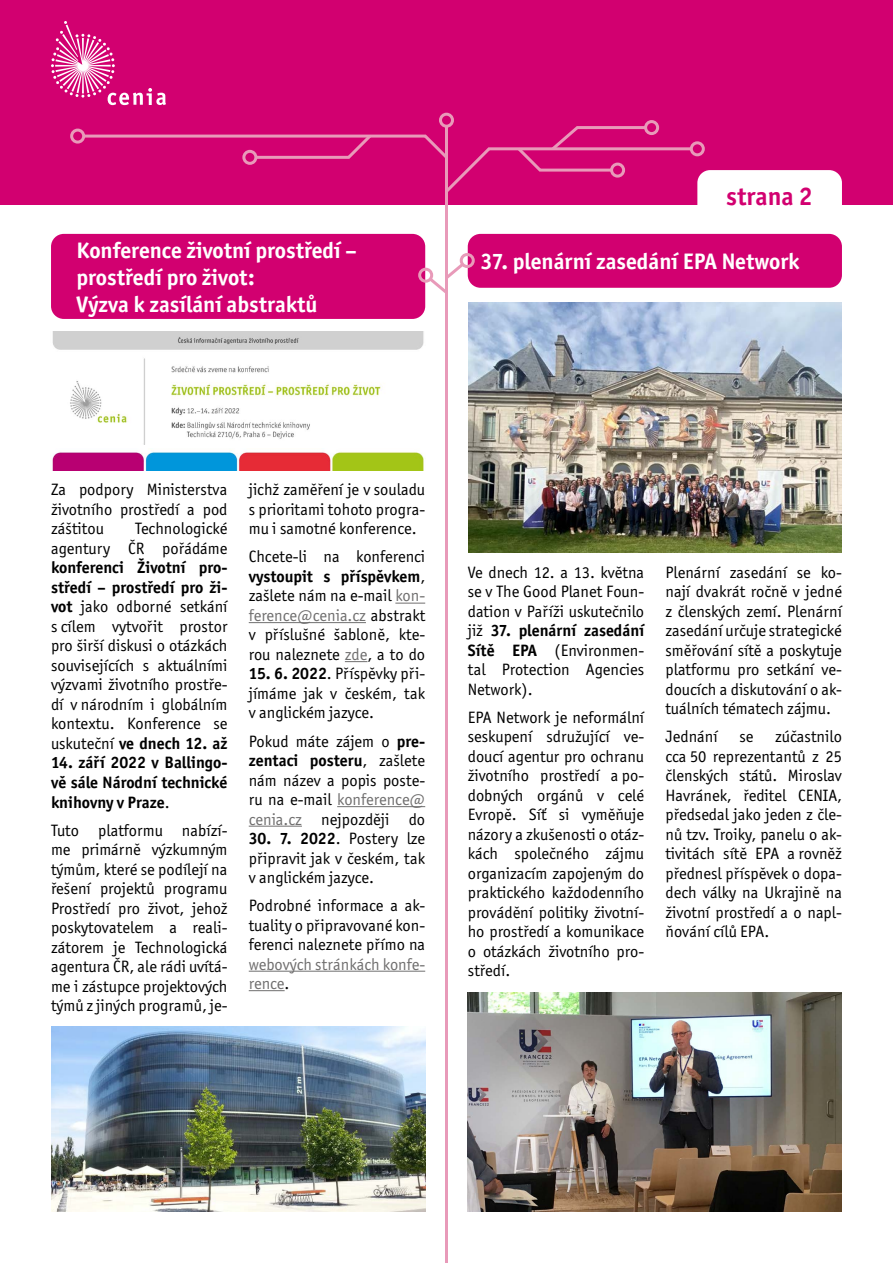
<style>
.page{position:relative;width:893px;height:1263px;background:#fff}
.page>*{position:absolute;margin:0;border:0;box-sizing:border-box;transform-origin:0 0}
.Text_10{font:700 25.5px "Officina Sans Itc TOT";color:#d20070}
.Nadpis_1{font:700 22.5px/27px "Officina Sans Itc TOT";color:#fff}
.Text_10-2{font:16.5px/19.5px "Officina Sans Itc TOT";color:#000;text-align:justify}
.Text_10-3{font:700 16.5px/19.5px "Officina Sans Itc TOT";color:#000;text-align:justify}
.s1{font-weight:700}
.s2{font-weight:400}
.s3{color:#706f6f}
</style>
<div class="page">
<hr style="left:395px;top:603px;width:30px;height:1px;background:#706f6f">
<hr style="left:249px;top:622px;width:117px;height:1px;background:#706f6f">
<svg style="left:345px;top:661px;width:22px;height:1px"></svg>
<hr style="left:337px;top:806px;width:88px;height:1px;background:#706f6f">
<hr style="left:249px;top:826px;width:53px;height:1px;background:#706f6f">
<hr style="left:249px;top:971px;width:176px;height:1px;background:#706f6f">
<hr style="left:249px;top:990px;width:36px;height:1px;background:#706f6f">
<div style="left:0;top:0;width:893px;height:204px;background:#d20070"></div>
<svg style="left:51px;top:21px;width:115px;height:84px"></svg>
<div style="left:644px;top:120px;width:15px;height:15px;border:3px solid #e89ab9;border-radius:50%"></div>
<hr style="left:445px;top:126px;width:3px;height:1137px;background:#e89ab9">
<div style="left:439px;top:113px;width:15px;height:15px;border:3px solid #e89ab9;border-radius:50%"></div>
<svg style="left:81px;top:125px;width:761px;height:80px"></svg>
<div style="left:70px;top:129px;width:15px;height:15px;border:3px solid #e89ab9;border-radius:50%"></div>
<div style="left:468px;top:234px;width:374px;height:54px;background:#d20070;border-radius:13px"></div>
<div style="left:460px;top:253px;width:15px;height:15px;border:3px solid #e89ab9;border-radius:50%"></div>
<div style="left:51px;top:234px;width:374px;height:85px;background:#d20070;border-radius:13px"></div>
<svg style="left:426px;top:260px;width:41px;height:33px"></svg>
<div style="left:418px;top:268px;width:15px;height:15px;border:3px solid #e89ab9;border-radius:50%"></div>
<img style="left:52px;top:332px;width:372px;height:18px">
<img style="left:70px;top:358px;width:313px;height:87px">
<img style="left:52px;top:452px;width:372px;height:18px">
<img style="left:468px;top:302px;width:374px;height:250px">
<img style="left:468px;top:992px;width:374px;height:220px">
<img style="left:51px;top:1026px;width:374px;height:186px">
<p class="Nadpis_1" style="left:77px;top:236px;width:282px">Konference životní prostředí – prostředí pro život:</p>
<p class="Nadpis_1" style="left:77px;top:290px;width:242px">Výzva k zasílání abstraktů</p>
<p class="Text_10" style="left:726px;top:180px;width:88px">strana 2</p>
<p class="Nadpis_1" style="left:480px;top:248px;width:321px">37. plenární zasedání EPA Network</p>
<p class="Text_10-2" style="left:51px;top:480px;width:178px">Za podpory Ministerstva životního prostředí a pod záštitou</p>
<p class="Text_10-2" style="left:51px;top:519px;width:178px;text-indent:84px">Technologické agentury ČR pořádáme <span class="s1">konferenci Životní pro&shy;středí – prostředí pro ži&shy;vot</span> jako odborné setkání s cílem vytvořit prostor pro širší diskusi o otázkách souvisejících s aktuálními výzvami životního prostře&shy;dí v národním i globálním kontextu. Konference se uskuteční <span class="s1">ve dnech 12. až</span></p>
<p class="Text_10-3" style="left:51px;top:753px;width:178px">14. září 2022 v Ballingo&shy;vě sále Národní technické knihovny v Praze<span class="s2">.</span></p>
<p class="Text_10-2" style="left:51px;top:820px;width:178px">Tuto platformu nabízí&shy;me primárně výzkumným týmům, které se podílejí na řešení projektů programu Prostředí pro život, jehož poskytovatelem a reali&shy;zátorem je Technologická agentura ČR, ale rádi uvítá&shy;me i zástupce projektových týmů z jiných programů, je-</p>
<p class="Text_10-2" style="left:249px;top:480px;width:178px">jichž zaměření je v souladu s prioritami tohoto progra&shy;mu i samotné konference.</p>
<p class="Text_10-2" style="left:249px;top:547px;width:178px">Chcete-li na konferenci <span class="s1">vystoupit s příspěvkem</span>, zašlete nám na e-mail <span class="s3">kon&shy;ference@cenia.cz</span> abstrakt v příslušné šabloně, kte&shy;rou naleznete <span class="s3">zde</span>, a to do</p>
<p class="Text_10-2" style="left:249px;top:664px;width:178px"><span class="s1">15. 6. 2022</span>. Příspěvky při&shy;jímáme jak v českém, tak v anglickém jazyce.</p>
<p class="Text_10-2" style="left:249px;top:731px;width:178px">Pokud máte zájem o <span class="s1">pre&shy;zentaci posteru</span>, zašlete nám název a popis poste&shy;ru na e-mail <span class="s3">konference@ cenia.cz</span> nejpozději do</p>
<p class="Text_10-2" style="left:249px;top:829px;width:178px"><span class="s1">30. 7. 2022</span>. Postery lze připravit jak v českém, tak v anglickém jazyce.</p>
<p class="Text_10-2" style="left:249px;top:896px;width:178px">Podrobné informace a ak&shy;tuality o připravované kon&shy;ferenci naleznete přímo na <span class="s3">webových stránkách konfe&shy;rence</span>.</p>
<p class="Text_10-2" style="left:468px;top:562px;width:178px">Ve dnech 12. a 13. května se v The Good Planet Foun&shy;dation v Paříži uskutečnilo již <span class="s1">37. plenární zasedání Sítě EPA</span> (Environmen&shy;tal Protection Agencies Network).</p>
<p class="Text_10-2" style="left:468px;top:707px;width:178px">EPA Network je neformální seskupení sdružující ve&shy;doucí agentur pro ochranu životního prostředí a po&shy;dobných orgánů v celé Evropě. Síť si vyměňuje názory a zkušenosti o otáz&shy;kách společného zájmu organizacím zapojeným do praktického každodenního provádění politiky životní&shy;ho prostředí a komunikace o otázkách životního pro&shy;středí.</p>
<p class="Text_10-2" style="left:665px;top:562px;width:178px">Plenární zasedání se ko&shy;nají dvakrát ročně v jedné z členských zemí. Plenární zasedání určuje strategické směřování sítě a poskytuje platformu pro setkání ve&shy;doucích a diskutování o ak&shy;tuálních tématech zájmu.</p>
<p class="Text_10-2" style="left:665px;top:727px;width:54px">Jednání</p>
<p class="Text_10-2" style="left:739px;top:727px;width:16px">se</p>
<p class="Text_10-2" style="left:665px;top:727px;width:178px;text-indent:110px">zúčastnilo cca 50 reprezentantů z 25 členských států. Miroslav Havránek, ředitel CENIA, předsedal jako jeden z čle&shy;nů tzv. Troiky, panelu o ak&shy;tivitách sítě EPA a rovněž přednesl příspěvek o dopa&shy;dech války na Ukrajině na životní prostředí a o napl&shy;ňování cílů EPA.</p>
</div>
